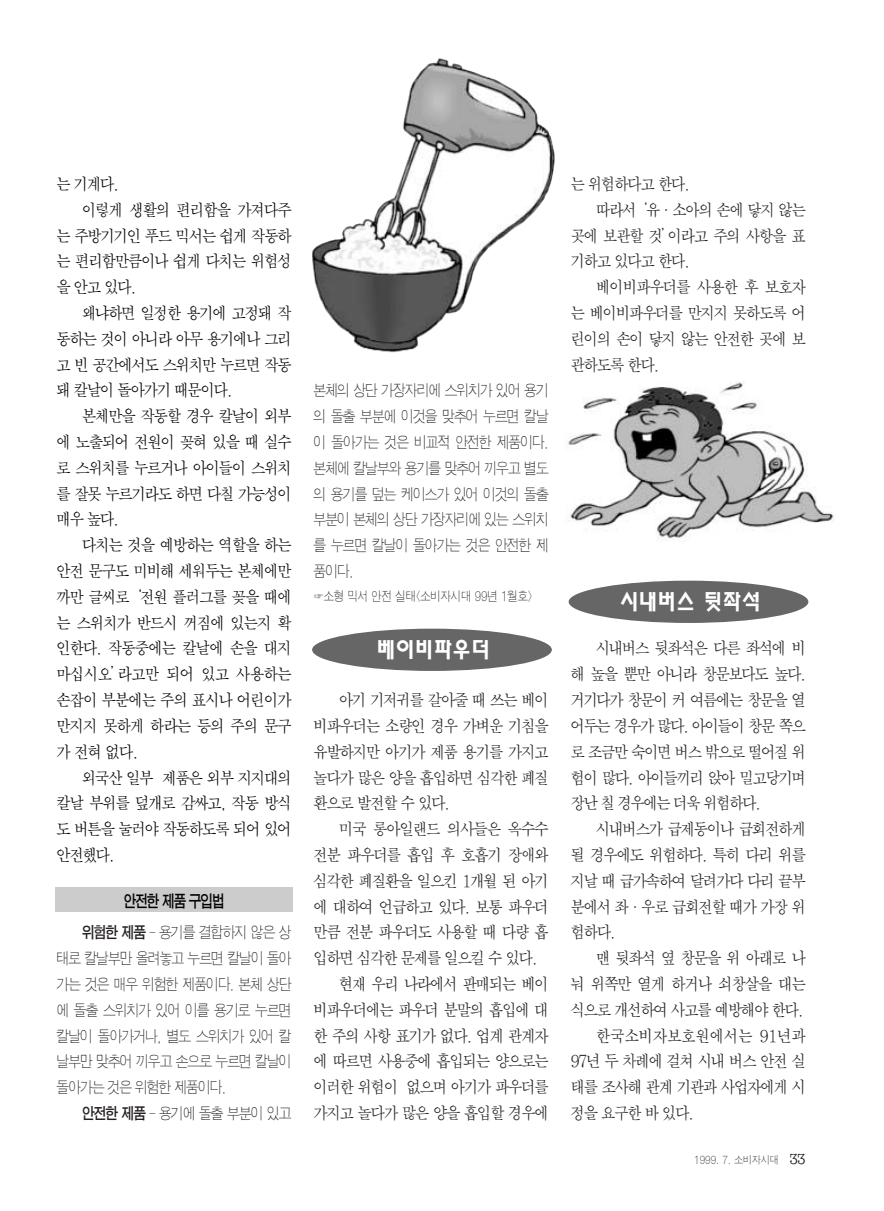
<style>
.page{position:relative;width:884px;height:1211px;background:#fff}
.page>*{position:absolute;margin:0;border:0;box-sizing:border-box;transform-origin:0 0}
.t1{font:21px "Yhead M";letter-spacing:-.1em;color:#fff}
.t2{font:16.5px/25.8px "SM Amu";letter-spacing:-.115em;color:#231f20;text-align:justify;scale:.9 1}
.t3{font:16.5px "SM Amu";letter-spacing:-.115em;color:#000;scale:.9 1}
.t4{font:16.5px "SM Amu";letter-spacing:-.095em;color:#000;scale:.9 1}
.t5{font:16.5px "SM Amu";letter-spacing:-.075em;color:#000;scale:.9 1}
.t6{font:16.5px "SM Amu";letter-spacing:-.045em;color:#231f20;scale:.9 1}
.t7{font:16.5px "SM Ago T";letter-spacing:-.125em;color:#000;scale:.8 1}
.t8{font:15.75px/25.8px "SM Ago SE";letter-spacing:-.115em;color:#231f20;text-align:justify;scale:.85 1}
.t9{font:12.75px "SM Ago SE";letter-spacing:-.065em;color:#231f20;scale:.85 1}
.t10{font:10.5px "SM Ago SE";letter-spacing:-.065em;color:#231f20;scale:.9 1}
.s1{font-family:"SM Ago T"}
.s2{font-family:"SM Amu GU";font-size:13.5px}
</style>
<div class="page">
<img style="left:312px;top:58px;width:243px;height:294px">
<img style="left:565px;top:382px;width:269px;height:159px">
<div style="left:55px;top:887px;width:238px;height:24px;background:#ccc"></div>
<div style="left:312px;top:628px;width:240px;height:43px;background:#666;border-radius:50%"></div>
<div style="left:568px;top:580px;width:240px;height:43px;background:#666;border-radius:50%"></div>
<p class="t3" style="left:56px;top:176px;width:71px">는 기계다.</p>
<p class="t3" style="left:82px;top:202px;width:235px">이렇게 생활의 편리함을 가져다주</p>
<p class="t3" style="left:56px;top:228px;width:263px">는 주방기기인 푸드 믹서는 쉽게 작동하</p>
<p class="t3" style="left:56px;top:254px;width:263px">는 편리함만큼이나 쉽게 다치는 위험성</p>
<p class="t3" style="left:56px;top:280px;width:90px">을 안고 있다.</p>
<p class="t3" style="left:82px;top:305px;width:235px">왜냐하면 일정한 용기에 고정돼 작</p>
<p class="t3" style="left:56px;top:331px;width:263px">동하는 것이 아니라 아무 용기에나 그리</p>
<p class="t3" style="left:56px;top:357px;width:263px">고 빈 공간에서도 스위치만 누르면 작동</p>
<p class="t3" style="left:56px;top:383px;width:197px">돼 칼날이 돌아가기 때문이다.</p>
<p class="t3" style="left:82px;top:409px;width:235px">본체만을 작동할 경우 칼날이 외부</p>
<p class="t3" style="left:56px;top:434px;width:263px">에 노출되어 전원이 꽂혀 있을 때 실수</p>
<p class="t3" style="left:56px;top:460px;width:263px">로 스위치를 누르거나 아이들이 스위치</p>
<p class="t3" style="left:56px;top:486px;width:263px">를 잘못 누르기라도 하면 다칠 가능성이</p>
<p class="t3" style="left:56px;top:512px;width:71px">매우 높다.</p>
<p class="t3" style="left:82px;top:538px;width:235px">다치는 것을 예방하는 역할을 하는</p>
<p class="t3" style="left:56px;top:563px;width:263px">안전 문구도 미비해 세워두는 본체에만</p>
<p class="t3" style="left:56px;top:589px;width:263px">까만 글씨로‘전원 플러그를 꽂을 때에</p>
<p class="t3" style="left:56px;top:615px;width:263px">는 스위치가 반드시 꺼짐에 있는지 확</p>
<p class="t4" style="left:56px;top:641px;width:263px">인한다. 작동중에는 칼날에 손을 대지</p>
<p class="t5" style="left:56px;top:667px;width:263px">마십시오’라고만 되어 있고 사용하는</p>
<p class="t4" style="left:56px;top:692px;width:263px">손잡이 부분에는 주의 표시나 어린이가</p>
<p class="t4" style="left:56px;top:718px;width:263px">만지지 못하게 하라는 등의 주의 문구</p>
<p class="t3" style="left:56px;top:744px;width:93px">가 전혀 없다.</p>
<p class="t3" style="left:82px;top:770px;width:235px">외국산 일부 제품은 외부 지지대의</p>
<p class="t3" style="left:56px;top:796px;width:263px">칼날 부위를 덮개로 감싸고, 작동 방식</p>
<p class="t3" style="left:56px;top:821px;width:263px">도 버튼을 눌러야 작동하도록 되어 있어</p>
<p class="t3" style="left:56px;top:847px;width:66px">안전했다.</p>
<p class="t7" style="left:123px;top:893px;width:128px">안전한 제품 구입법</p>
<p class="t8" style="left:56px;top:920px;width:279px;text-indent:25px"><span class="s1">위험한 제품</span> - 용기를 결합하지 않은 상 태로 칼날부만 올려놓고 누르면 칼날이 돌아 가는 것은 매우 위험한 제품이다. 본체 상단 에 돌출 스위치가 있어 이를 용기로 누르면 칼날이 돌아가거나, 별도 스위치가 있어 칼 날부만 맞추어 끼우고 손으로 누르면 칼날이 돌아가는 것은 위험한 제품이다.</p>
<p class="t8" style="left:82px;top:1101px;width:249px"><span class="s1">안전한 제품</span> - 용기에 돌출 부분이 있고</p>
<p class="t8" style="left:313px;top:379px;width:279px">본체의 상단 가장자리에 스위치가 있어 용기 의 돌출 부분에 이것을 맞추어 누르면 칼날 이 돌아가는 것은 비교적 안전한 제품이다. 본체에 칼날부와 용기를 맞추어 끼우고 별도 의 용기를 덮는 케이스가 있어 이것의 돌출 부분이 본체의 상단 가장자리에 있는 스위치 를 누르면 칼날이 돌아가는 것은 안전한 제 품이다.</p>
<p class="t9" style="left:313px;top:590px;width:260px">☞소형 믹서 안전 실태&lt;소비자시대 99년 1월호&gt;</p>
<p class="t1" style="left:375px;top:640px;width:117px">베이비파우더</p>
<p class="t2" style="left:313px;top:688px;width:263px;text-indent:26px">아기 기저귀를 갈아줄 때 쓰는 베이 비파우더는 소량인 경우 가벼운 기침을 유발하지만 아기가 제품 용기를 가지고 놀다가 많은 양을 흡입하면 심각한 폐질 환으로 발전할 수 있다.</p>
<p class="t2" style="left:339px;top:817px;width:235px">미국 롱아일랜드 의사들은 옥수수</p>
<p class="t2" style="left:313px;top:843px;width:263px">전분 파우더를 흡입 후 호흡기 장애와</p>
<p class="t2" style="left:313px;top:869px;width:263px">심각한 폐질환을 일으킨 1개월 된 아기</p>
<p class="t2" style="left:313px;top:894px;width:263px">에 대하여 언급하고 있다. 보통 파우더</p>
<p class="t2" style="left:313px;top:920px;width:263px">만큼 전분 파우더도 사용할 때 다량 흡</p>
<p class="t2" style="left:313px;top:946px;width:251px">입하면 심각한 문제를 일으킬 수 있다.</p>
<p class="t2" style="left:339px;top:972px;width:235px">현재 우리 나라에서 판매되는 베이</p>
<p class="t2" style="left:313px;top:998px;width:263px">비파우더에는 파우더 분말의 흡입에 대</p>
<p class="t2" style="left:313px;top:1023px;width:263px">한 주의 사항 표기가 없다. 업계 관계자</p>
<p class="t2" style="left:313px;top:1049px;width:263px">에 따르면 사용중에 흡입되는 양으로는</p>
<p class="t2" style="left:313px;top:1075px;width:263px">이러한 위험이 없으며 아기가 파우더를</p>
<p class="t2" style="left:313px;top:1101px;width:263px">가지고 놀다가 많은 양을 흡입할 경우에</p>
<p class="t2" style="left:570px;top:172px;width:134px">는 위험하다고 한다.</p>
<p class="t2" style="left:596px;top:198px;width:235px">따라서‘유·소아의 손에 닿지 않는</p>
<p class="t2" style="left:570px;top:224px;width:263px">곳에 보관할 것’이라고 주의 사항을 표</p>
<p class="t2" style="left:570px;top:249px;width:134px">기하고 있다고 한다.</p>
<p class="t2" style="left:596px;top:275px;width:235px">베이비파우더를 사용한 후 보호자</p>
<p class="t2" style="left:570px;top:301px;width:263px">는 베이비파우더를 만지지 못하도록 어</p>
<p class="t2" style="left:570px;top:327px;width:263px">린이의 손이 닿지 않는 안전한 곳에 보</p>
<p class="t2" style="left:570px;top:353px;width:100px">관하도록 한다.</p>
<p class="t1" style="left:618px;top:592px;width:144px">시내버스 뒷좌석</p>
<p class="t2" style="left:570px;top:636px;width:263px;text-indent:26px">시내버스 뒷좌석은 다른 좌석에 비 해 높을 뿐만 아니라 창문보다도 높다. 거기다가 창문이 커 여름에는 창문을 열 어두는 경우가 많다. 아이들이 창문 쪽으 로 조금만 숙이면 버스 밖으로 떨어질 위 험이 많다. 아이들끼리 앉아 밀고당기며 장난 칠 경우에는 더욱 위험하다.</p>
<p class="t2" style="left:570px;top:817px;width:263px;text-indent:26px">시내버스가 급제동이나 급회전하게 될 경우에도 위험하다. 특히 다리 위를 지날 때 급가속하여 달려가다 다리 끝부 분에서 좌·우로 급회전할 때가 가장 위 험하다.</p>
<p class="t2" style="left:596px;top:946px;width:235px">맨 뒷좌석 옆 창문을 위 아래로 나</p>
<p class="t2" style="left:570px;top:972px;width:263px">눠 위쪽만 열게 하거나 쇠창살을 대는</p>
<p class="t2" style="left:570px;top:998px;width:260px">식으로 개선하여 사고를 예방해야 한다.</p>
<p class="t6" style="left:596px;top:1028px;width:235px">한국소비자보호원에서는 91년과</p>
<p class="t2" style="left:570px;top:1049px;width:263px">97년 두 차례에 걸쳐 시내 버스 안전 실</p>
<p class="t2" style="left:570px;top:1075px;width:263px">태를 조사해 관계 기관과 사업자에게 시</p>
<p class="t2" style="left:570px;top:1101px;width:139px">정을 요구한 바 있다.</p>
<p class="t10" style="left:693px;top:1154px;width:126px">1999. 7. 소비자시대 <span class="s2">33</span></p>
</div>
